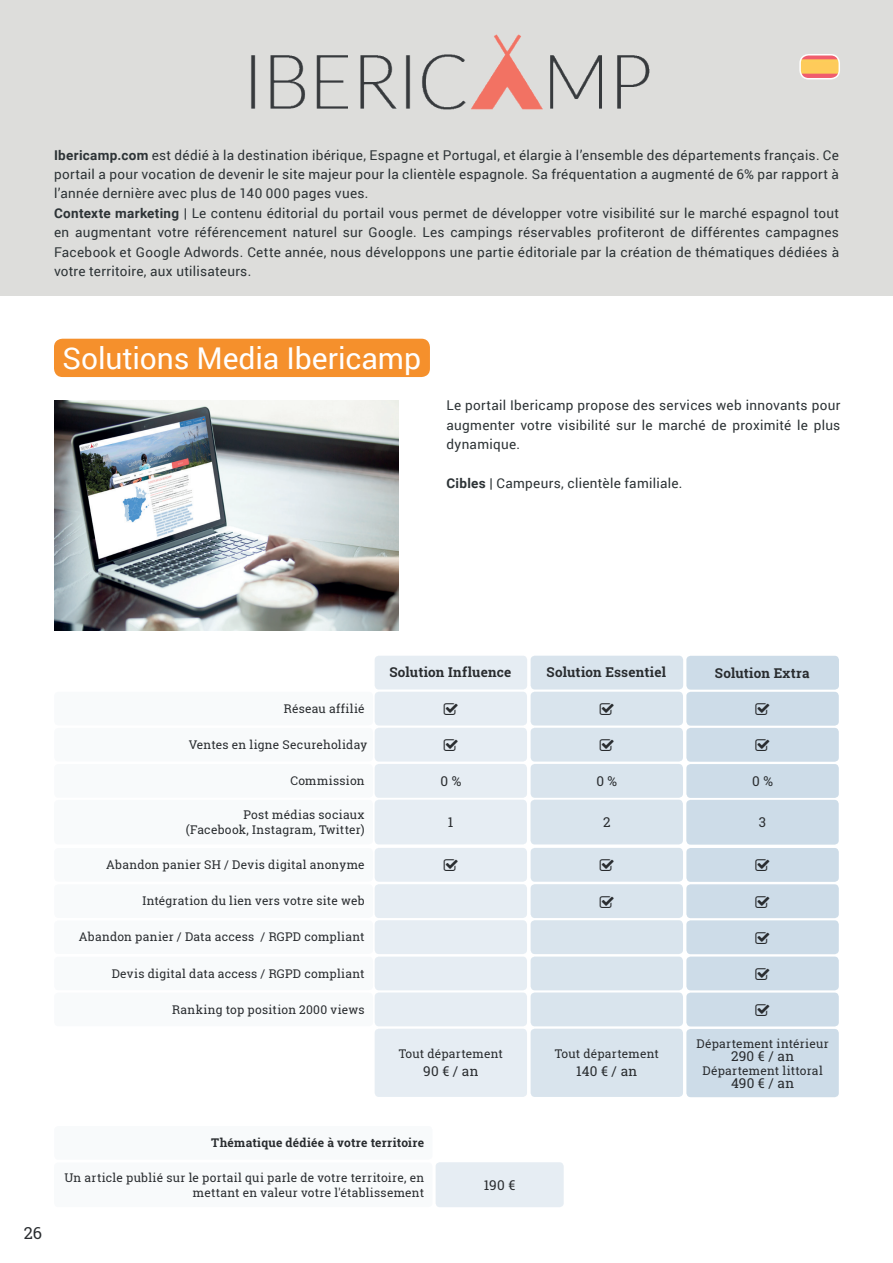
<style>
.page{position:relative;width:893px;height:1263px;background:#fff}
.page>*{position:absolute;margin:0;border:0;box-sizing:border-box;transform-origin:0 0}
.t1{font:30px "Roboto";letter-spacing:-.005em;color:#fff}
.t2{font:16.5px "Roboto Slab";color:#292c2f}
.t3{font:13.5px/19.5px "Roboto";letter-spacing:.02em;color:#2d3336}
.t4{font:700 13.5px "Roboto Slab";letter-spacing:.01em;color:#292c2f}
.t5{font:13.5px "Roboto Slab";letter-spacing:.02em;color:#292c2f}
.t6{font:12px/15px "Roboto Slab";letter-spacing:.02em;color:#292c2f;text-align:right}
.t7{font:700 12px "Roboto Slab";letter-spacing:.015em;color:#292c2f}
.s1{font-weight:700}
</style>
<div class="page">
<div style="left:0;top:0;width:893px;height:296px;background:#dddddb"></div>
<img style="left:802px;top:57px;width:37px;height:22px">
<div style="left:799px;top:54px;width:41px;height:25px;border:2px solid #fff;border-radius:9px"></div>
<img style="left:251px;top:34px;width:399px;height:76px">
<div style="left:686px;top:692px;width:153px;height:34px;background:#cddce8;border-radius:4px"></div>
<div style="left:686px;top:884px;width:153px;height:34px;background:#cddce8;border-radius:4px"></div>
<div style="left:531px;top:692px;width:152px;height:33px;background:#d9e4ed;border-radius:4px"></div>
<div style="left:531px;top:884px;width:152px;height:34px;background:#d9e4ed;border-radius:4px"></div>
<div style="left:375px;top:692px;width:152px;height:33px;background:#e6edf3;border-radius:4px"></div>
<div style="left:375px;top:884px;width:152px;height:34px;background:#e6edf3;border-radius:4px"></div>
<div style="left:686px;top:728px;width:153px;height:34px;background:#cddce8;border-radius:4px"></div>
<div style="left:686px;top:920px;width:153px;height:34px;background:#cddce8;border-radius:4px"></div>
<div style="left:686px;top:764px;width:153px;height:34px;background:#cddce8;border-radius:4px"></div>
<div style="left:686px;top:956px;width:153px;height:34px;background:#cddce8;border-radius:4px"></div>
<div style="left:686px;top:800px;width:153px;height:45px;background:#cddce8;border-radius:4px"></div>
<div style="left:686px;top:992px;width:153px;height:34px;background:#cddce8;border-radius:4px"></div>
<div style="left:686px;top:848px;width:153px;height:34px;background:#cddce8;border-radius:4px"></div>
<div style="left:686px;top:1029px;width:153px;height:68px;background:#cddce8;border-radius:4px"></div>
<div style="left:531px;top:728px;width:152px;height:34px;background:#d9e4ed;border-radius:4px"></div>
<div style="left:531px;top:920px;width:152px;height:34px;background:#d9e4ed;border-radius:4px"></div>
<div style="left:531px;top:764px;width:152px;height:34px;background:#d9e4ed;border-radius:4px"></div>
<div style="left:531px;top:956px;width:152px;height:34px;background:#d9e4ed;border-radius:4px"></div>
<div style="left:530px;top:800px;width:153px;height:44px;background:#d9e4ed;border-radius:4px"></div>
<div style="left:531px;top:992px;width:152px;height:34px;background:#d9e4ed;border-radius:4px"></div>
<div style="left:531px;top:848px;width:152px;height:34px;background:#d9e4ed;border-radius:4px"></div>
<div style="left:531px;top:1029px;width:152px;height:68px;background:#d9e4ed;border-radius:4px"></div>
<div style="left:375px;top:728px;width:152px;height:34px;background:#e6edf3;border-radius:4px"></div>
<div style="left:375px;top:920px;width:152px;height:34px;background:#e6edf3;border-radius:4px"></div>
<div style="left:375px;top:764px;width:152px;height:34px;background:#e6edf3;border-radius:4px"></div>
<div style="left:375px;top:956px;width:152px;height:34px;background:#e6edf3;border-radius:4px"></div>
<div style="left:375px;top:800px;width:152px;height:44px;background:#e6edf3;border-radius:4px"></div>
<div style="left:375px;top:992px;width:152px;height:34px;background:#e6edf3;border-radius:4px"></div>
<div style="left:436px;top:1162px;width:128px;height:45px;background:#e6edf3;border-radius:4px"></div>
<div style="left:375px;top:848px;width:152px;height:34px;background:#e6edf3;border-radius:4px"></div>
<div style="left:375px;top:1029px;width:152px;height:68px;background:#e6edf3;border-radius:4px"></div>
<div style="left:54px;top:692px;width:319px;height:33px;background:#f8fafb;border-radius:4px"></div>
<div style="left:54px;top:884px;width:319px;height:34px;background:#f8fafb;border-radius:4px"></div>
<div style="left:54px;top:728px;width:319px;height:34px;background:#f8fafb;border-radius:4px"></div>
<div style="left:54px;top:920px;width:319px;height:34px;background:#f8fafb;border-radius:4px"></div>
<div style="left:54px;top:764px;width:319px;height:34px;background:#f8fafb;border-radius:4px"></div>
<div style="left:54px;top:956px;width:319px;height:34px;background:#f8fafb;border-radius:4px"></div>
<div style="left:54px;top:800px;width:319px;height:44px;background:#f8fafb;border-radius:4px"></div>
<div style="left:54px;top:992px;width:319px;height:34px;background:#f8fafb;border-radius:4px"></div>
<div style="left:54px;top:1162px;width:379px;height:45px;background:#f8fafb;border-radius:4px"></div>
<div style="left:54px;top:848px;width:319px;height:34px;background:#f8fafb;border-radius:4px"></div>
<div style="left:54px;top:1126px;width:379px;height:34px;background:#f8fafb;border-radius:4px"></div>
<div style="left:686px;top:656px;width:153px;height:34px;background:#cddce8;border-radius:4px"></div>
<div style="left:531px;top:656px;width:152px;height:33px;background:#d9e4ed;border-radius:4px"></div>
<div style="left:375px;top:656px;width:152px;height:33px;background:#e6edf3;border-radius:4px"></div>
<div style="left:54px;top:339px;width:376px;height:38px;background:#f5902c;border-radius:9px"></div>
<img style="left:54px;top:401px;width:345px;height:229px">
<p class="t3" style="left:54px;top:144px;width:787px"><span class="s1">Ibericamp.com</span> est dédié à la destination ibérique, Espagne et Portugal, et élargie à l’ensemble des départements français. Ce portail a pour vocation de devenir le site majeur pour la clientèle espagnole. Sa fréquentation a augmenté de 6% par rapport à l’année dernière avec plus de 140 000 pages vues.<br><span class="s1">Contexte marketing |</span> Le contenu éditorial du portail vous permet de développer votre visibilité sur le marché espagnol tout en augmentant votre référencement naturel sur Google. Les campings réservables profiteront de différentes campagnes Facebook et Google Adwords. Cette année, nous développons une partie éditoriale par la création de thématiques dédiées à votre territoire, aux utilisateurs.</p>
<h1 class="t1" style="left:63px;top:337px;width:360px">Solutions Media Ibericamp</h1>
<p class="t3" style="left:446px;top:395px;width:395px;text-align:justify">Le portail Ibericamp propose des services web innovants pour augmenter votre visibilité sur le marché de proximité le plus dynamique.</p>
<p class="t3" style="left:446px;top:473px;width:237px"><span class="s1">Cibles |</span> Campeurs, clientèle familiale.</p>
<p class="t2" style="left:24px;top:1221px;width:20px">26</p>
<p class="t6" style="left:284px;top:701px;width:82px">Réseau affilié</p>
<p class="t6" style="left:189px;top:737px;width:180px">Ventes en ligne Secureholiday</p>
<p class="t6" style="left:290px;top:773px;width:76px">Commission</p>
<p class="t6" style="left:186px;top:807px;width:180px">Post médias sociaux (Facebook, Instagram, Twitter)</p>
<p class="t6" style="left:106px;top:857px;width:260px">Abandon panier SH / Devis digital anonyme</p>
<p class="t6" style="left:142px;top:893px;width:224px">Intégration du lien vers votre site web</p>
<p class="t6" style="left:79px;top:929px;width:287px">Abandon panier / Data access / RGPD compliant</p>
<p class="t6" style="left:112px;top:966px;width:254px">Devis digital data access / RGPD compliant</p>
<p class="t6" style="left:172px;top:1002px;width:194px">Ranking top position 2000 views</p>
<p class="t4" style="left:389px;top:663px;width:124px">Solution Influence</p>
<p class="t4" style="left:547px;top:663px;width:121px">Solution Essentiel</p>
<p class="t4" style="left:715px;top:663px;width:96px">Solution Extra</p>
<p class="t5" style="left:440px;top:771px;width:22px">0 %</p>
<p class="t5" style="left:448px;top:813px;width:7px">1</p>
<p class="t5" style="left:596px;top:771px;width:22px">0 %</p>
<p class="t5" style="left:603px;top:813px;width:9px">2</p>
<p class="t5" style="left:752px;top:772px;width:22px">0 %</p>
<p class="t5" style="left:759px;top:813px;width:9px">3</p>
<p class="t6" style="left:399px;top:1046px;width:106px">Tout département</p>
<p class="t5" style="left:423px;top:1062px;width:57px">90 € / an</p>
<p class="t6" style="left:555px;top:1046px;width:106px">Tout département</p>
<p class="t5" style="left:576px;top:1062px;width:62px">140 € / an</p>
<p class="t6" style="left:696px;top:1035px;width:134px">Département intérieur</p>
<p class="t5" style="left:731px;top:1047px;width:64px">290 € / an</p>
<p class="t6" style="left:702px;top:1062px;width:122px">Département littoral</p>
<p class="t5" style="left:731px;top:1074px;width:65px">490 € / an</p>
<p class="t7" style="left:211px;top:1134px;width:214px">Thématique dédiée à votre territoire</p>
<p class="t6" style="left:65px;top:1169px;width:361px">Un article publié sur le portail qui parle de votre territoire, en mettant en valeur votre l'établissement</p>
<p class="t5" style="left:484px;top:1175px;width:33px">190 €</p>
</div>
